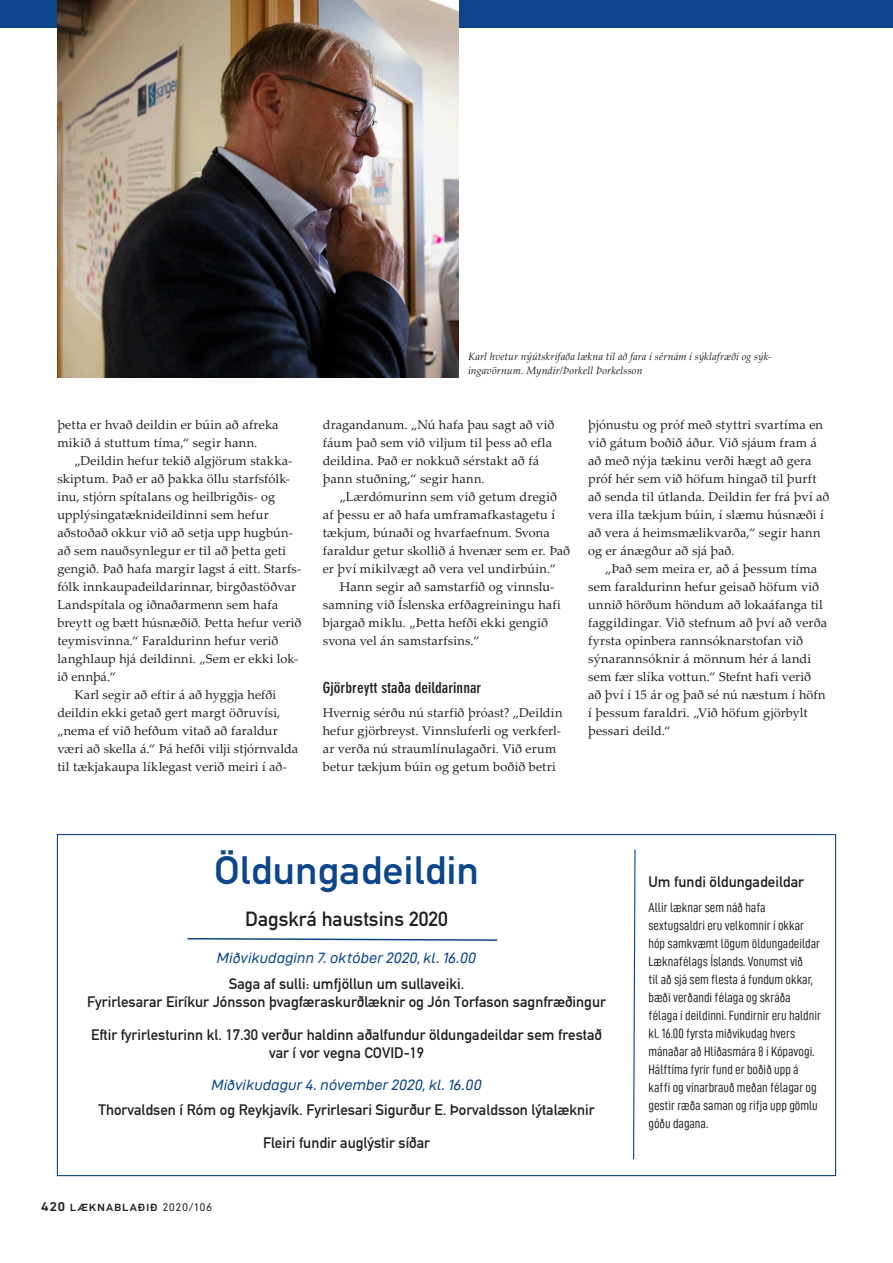
<style>
.page{position:relative;width:893px;height:1263px;background:#fff}
.page>*{position:absolute;margin:0;border:0;box-sizing:border-box;transform-origin:0 0}
.t1{font:700 39px "DIN Alternate";color:#0c4589;scale:1.08 1}
.t2{font:700 20.25px "DIN Alternate";color:#231f20}
.t3{font:15px/18px "DIN Mittelschrift";color:#231f20;text-align:center}
.t4{font:15px "D DIN Exp Italic";letter-spacing:.01em;color:#0c4589}
.t5{font:700 condensed 15px "DIN Neuzeit Grotesk";color:#231f20;scale:1.1 1}
.t6{font:13.5px/18px "D DIN Condensed";color:#231f20}
.t7{font:12.75px/18px "Palatino Linotype";letter-spacing:.01em;color:#231f20}
.t8{font:italic 10.5px/13.5px "Palatino Linotype";letter-spacing:.01em;color:#231f20}
.t9{font:10.5px "D DIN Exp Bold";letter-spacing:.11em;color:#231f20}
.s1{font-size:12.75px}
.s2{font-family:"DIN Neuzeit Grotesk";font-weight:300}
</style>
<div class="page">
<div style="left:0;top:0;width:893px;height:27px;background:#0c4589"></div>
<img style="left:57px;top:0;width:402px;height:378px">
<svg style="left:187px;top:937px;width:311px;height:4px"></svg>
<svg style="left:633px;top:849px;width:3px;height:311px"></svg>
<p class="t7" style="left:57px;top:415px;width:223px">þetta er hvað deildin er búin að afreka mikið á stuttum tíma,“ segir hann.</p>
<p class="t7" style="left:74px;top:451px;width:219px">„Deildin hefur tekið algjörum stakka-</p>
<p class="t7" style="left:57px;top:469px;width:234px">skiptum. Það er að þakka öllu starfsfólk-</p>
<p class="t7" style="left:57px;top:487px;width:219px">inu, stjórn spítalans og heilbrigðis- og</p>
<p class="t7" style="left:57px;top:505px;width:213px">upplýsingatæknideildinni sem hefur</p>
<p class="t7" style="left:57px;top:523px;width:237px">aðstoðað okkur við að setja upp hugbún-</p>
<p class="t7" style="left:57px;top:541px;width:230px">að sem nauðsynlegur er til að þetta geti</p>
<p class="t7" style="left:57px;top:559px;width:245px">gengið. Það hafa margir lagst á eitt. Starfs-</p>
<p class="t7" style="left:57px;top:577px;width:240px">fólk innkaupadeildarinnar, birgðastöðvar</p>
<p class="t7" style="left:57px;top:595px;width:222px">Landspítala og iðnaðarmenn sem hafa</p>
<p class="t7" style="left:57px;top:613px;width:245px">breytt og bætt húsnæðið. Þetta hefur verið</p>
<p class="t7" style="left:57px;top:631px;width:223px">teymisvinna.“ Faraldurinn hefur verið</p>
<p class="t7" style="left:57px;top:649px;width:242px">langhlaup hjá deildinni. „Sem er ekki lok-</p>
<p class="t7" style="left:57px;top:667px;width:60px">ið ennþá.“</p>
<p class="t7" style="left:74px;top:685px;width:203px">Karl segir að eftir á að hyggja hefði</p>
<p class="t7" style="left:57px;top:703px;width:224px">deildin ekki getað gert margt öðruvísi,</p>
<p class="t7" style="left:57px;top:721px;width:222px">„nema ef við hefðum vitað að faraldur</p>
<p class="t7" style="left:57px;top:739px;width:242px">væri að skella á.“ Þá hefði vilji stjórnvalda</p>
<p class="t7" style="left:57px;top:757px;width:231px">til tækjakaupa líklegast verið meiri í að-</p>
<p class="t8" style="left:468px;top:349px;width:305px">Karl hvetur nýútskrifaða lækna til að fara í sérnám í sýklafræði og sýk&shy;ingavörnum. Myndir/Þorkell Þorkelsson</p>
<p class="t7" style="left:323px;top:415px;width:233px">dragandanum. „Nú hafa þau sagt að við fáum það sem við viljum til þess að efla deildina. Það er nokkuð sérstakt að fá þann stuðning,“ segir hann.</p>
<p class="t7" style="left:323px;top:487px;width:249px;text-indent:17px">„Lærdómurinn sem við getum dregið af þessu er að hafa umframafkastagetu í tækjum, búnaði og hvarfaefnum. Svona faraldur getur skollið á hvenær sem er. Það er því mikilvægt að vera vel undirbúin.“</p>
<p class="t7" style="left:323px;top:577px;width:240px;text-indent:17px">Hann segir að samstarfið og vinnslu&shy;samning við Íslenska erfðagreiningu hafi bjargað miklu. „Þetta hefði ekki gengið svona vel án samstarfsins.“</p>
<p class="t5" style="left:323px;top:679px;width:146px">Gjörbreytt staða deildarinnar</p>
<p class="t7" style="left:323px;top:703px;width:241px">Hvernig sérðu nú starfið þróast? „Deildin hefur gjörbreyst. Vinnsluferli og verkferl&shy;ar verða nú straumlínulagaðri. Við erum betur tækjum búin og getum boðið betri</p>
<p class="t7" style="left:588px;top:415px;width:243px">þjónustu og próf með styttri svartíma en við gátum boðið áður. Við sjáum fram á að með nýja tækinu verði hægt að gera próf hér sem við höfum hingað til þurft að senda til útlanda. Deildin fer frá því að vera illa tækjum búin, í slæmu húsnæði í að vera á heimsmælikvarða,“ segir hann og er ánægður að sjá það.</p>
<p class="t7" style="left:588px;top:559px;width:240px;text-indent:17px">„Það sem meira er, að á þessum tíma sem faraldurinn hefur geisað höfum við unnið hörðum höndum að lokaáfanga til faggildingar. Við stefnum að því að verða fyrsta opinbera rannsóknarstofan við sýnarannsóknir á mönnum hér á landi sem fær slíka vottun.“ Stefnt hafi verið að því í 15 ár og það sé nú næstum í höfn í þessum faraldri. „Við höfum gjörbylt þessari deild.“</p>
<h1 class="t1" style="left:214px;top:840px;width:247px">Öldungadeildin</h1>
<h2 class="t2" style="left:245px;top:903px;width:204px">Dagskrá haustsins 2020</h2>
<p class="t4" style="left:217px;top:950px;width:261px">Miðvikudaginn 7. október 2020, kl. 16.00</p>
<p class="t3" style="left:87px;top:975px;width:520px">Saga af sulli: umfjöllun um sullaveiki.<br>Fyrirlesarar Eiríkur Jónsson þvagfæraskurðlæknir og Jón Torfason sagnfræðingur</p>
<p class="t3" style="left:91px;top:1026px;width:513px">Eftir fyrirlesturinn kl. 17.30 verður haldinn aðalfundur öldungadeildar sem frestað var í vor vegna COVID-19</p>
<p class="t4" style="left:212px;top:1076px;width:272px">Miðvikudagur 4. nóvember 2020, kl. 16.00</p>
<p class="t3" style="left:99px;top:1101px;width:498px">Thorvaldsen í Róm og Reykjavík. Fyrirlesari Sigurður E. Þorvaldsson lýtalæknir</p>
<p class="t3" style="left:263px;top:1134px;width:169px">Fleiri fundir auglýstir síðar</p>
<p class="t9" style="left:41px;top:1202px;width:172px"><span class="s1">420</span> LÆKNABLAÐIÐ <span class="s2">2020/106</span></p>
<p class="t3" style="left:648px;top:873px;width:157px">Um fundi öldungadeildar</p>
<p class="t6" style="left:648px;top:898px;width:174px">Allir læknar sem náð hafa sextugsaldri eru velkomnir í okkar hóp samkvæmt lögum öldungadeildar<br>Læknafélags Íslands. Vonumst við<br>til að sjá sem flesta á fundum okkar, bæði verðandi félaga og skráða félaga í deildinni. Fundirnir eru haldnir kl. 16.00 fyrsta miðvikudag hvers mánaðar að Hlíðasmára 8 í Kópavogi.<br>Hálftíma fyrir fund er boðið upp á kaffi og vínarbrauð meðan félagar og gestir ræða saman og rifja upp gömlu góðu dagana.</p>
</div>
